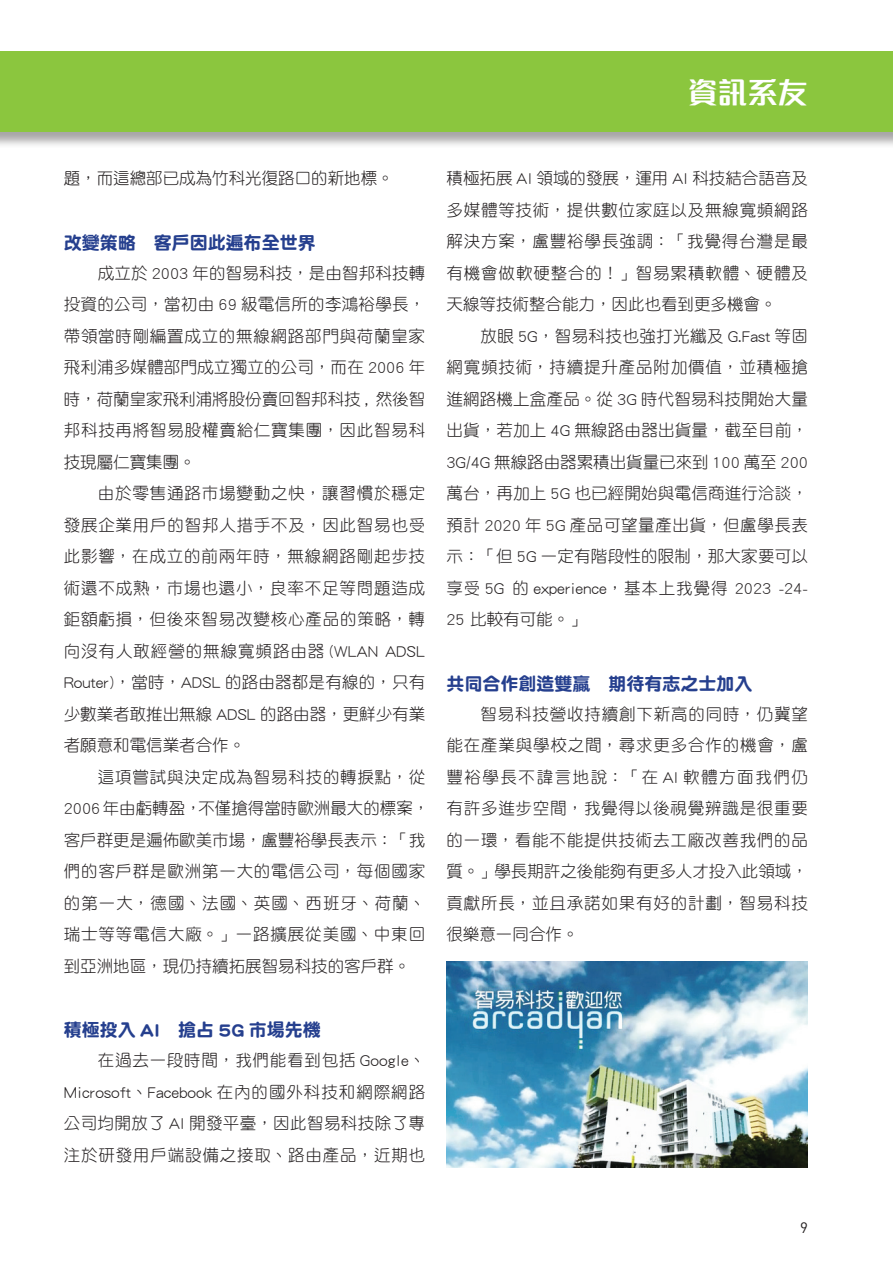
<style>
.page{position:relative;width:893px;height:1263px;background:#fff}
.page>*{position:absolute;margin:0;border:0;box-sizing:border-box;transform-origin:0 0}
.t1{font:700 30px "M Finance HK";color:#fff}
.t2{font:18px "DFN Yuan W9 WINP BF";color:#253f8e}
.t3{font:16.5px/31.5px "DF Yuan Lt HKP BF";letter-spacing:.015em;color:#231f20;text-align:justify}
.t4{font:16.5px/31.5px "DF Yuan Lt HKP BF";letter-spacing:.05em;color:#231f20}
.t5{font:15px "DIN";color:#231f20}
</style>
<div class="page">
<div style="left:0;top:51px;width:893px;height:97px;background:#231f20;opacity:.4"></div>
<div style="left:0;top:51px;width:893px;height:81px;background:#8bc63e"></div>
<img style="left:446px;top:961px;width:362px;height:207px">
<h1 class="t1" style="left:688px;top:70px;width:121px">資訊系友</h1>
<p class="t3" style="left:64px;top:163px;width:332px">題，而這總部已成為竹科光復路口的新地標。</p>
<p class="t2" style="left:64px;top:233px;width:253px">改變策略　客戶因此遍布全世界</p>
<p class="t3" style="left:64px;top:257px;width:363px;text-indent:34px">成立於 2003 年的智易科技，是由智邦科技轉投資的公司，當初由 69 級電信所的李鴻裕學長，帶領當時剛編置成立的無線網路部門與荷蘭皇家飛利浦多媒體部門成立獨立的公司，而在 2006 年時，荷蘭皇家飛利浦將股份賣回智邦科技 , 然後智邦科技再將智易股權賣給仁寶集團，因此智易科技現屬仁寶集團。</p>
<p class="t3" style="left:64px;top:478px;width:363px;text-indent:34px">由於零售通路市場變動之快，讓習慣於穩定發展企業用戶的智邦人措手不及，因此智易也受此影響，在成立的前兩年時，無線網路剛起步技術還不成熟，市場也還小，良率不足等問題造成鉅額虧損，但後來智易改變核心產品的策略，轉向沒有人敢經營的無線寬頻路由器 (WLAN ADSL Router)，當時，ADSL 的路由器都是有線的，只有少數業者敢推出無線 ADSL 的路由器，更鮮少有業者願意和電信業者合作。</p>
<p class="t4" style="left:64px;top:761px;width:367px;text-indent:34px">這項嘗試與決定成為智易科技的轉捩點，從<br>2006年由虧轉盈，不僅搶得當時歐洲最大的標案，客戶群更是遍佈歐美市場，盧豐裕學長表示：「我們的客戶群是歐洲第一大的電信公司，每個國家的第一大，德國、法國、英國、西班牙、荷蘭、瑞士等等電信大廠。」一路擴展從美國、中東回到亞洲地區，現仍持續拓展智易科技的客戶群。</p>
<p class="t2" style="left:64px;top:1021px;width:259px">積極投入 AI　搶占 5G 市場先機</p>
<p class="t3" style="left:64px;top:1045px;width:363px;text-indent:34px">在過去一段時間，我們能看到包括 Google、Microsoft、Facebook 在內的國外科技和網際網路公司均開放了 AI 開發平臺，因此智易科技除了專注於研發用戶端設備之接取、路由產品，近期也</p>
<p class="t3" style="left:446px;top:163px;width:363px">積極拓展 AI 領域的發展，運用 AI 科技結合語音及多媒體等技術，提供數位家庭以及無線寬頻網路解決方案，盧豐裕學長強調：「我覺得台灣是最有機會做軟硬整合的！」智易累積軟體、硬體及天線等技術整合能力，因此也看到更多機會。</p>
<p class="t3" style="left:446px;top:320px;width:363px;text-indent:34px">放眼 5G，智易科技也強打光纖及 G.Fast 等固網寬頻技術，持續提升產品附加價值，並積極搶進網路機上盒產品。從 3G 時代智易科技開始大量出貨，若加上 4G 無線路由器出貨量，截至目前，3G/4G 無線路由器累積出貨量已來到 100 萬至 200萬台，再加上 5G 也已經開始與電信商進行洽談，預計 2020 年 5G 產品可望量產出貨，但盧學長表示：「但 5G 一定有階段性的限制，那大家要可以享受 5G 的 experience，基本上我覺得 2023 -24- 25 比較有可能。」</p>
<p class="t2" style="left:446px;top:674px;width:307px">共同合作創造雙贏　期待有志之士加入</p>
<p class="t3" style="left:446px;top:698px;width:363px;text-indent:34px">智易科技營收持續創下新高的同時，仍冀望能在產業與學校之間，尋求更多合作的機會，盧豐裕學長不諱言地說：「在 AI 軟體方面我們仍有許多進步空間，我覺得以後視覺辨識是很重要的一環，看能不能提供技術去工廠改善我們的品質。」學長期許之後能夠有更多人才投入此領域，貢獻所長，並且承諾如果有好的計劃，智易科技很樂意一同合作。</p>
<p class="t5" style="left:800px;top:1218px;width:9px">9</p>
</div>
